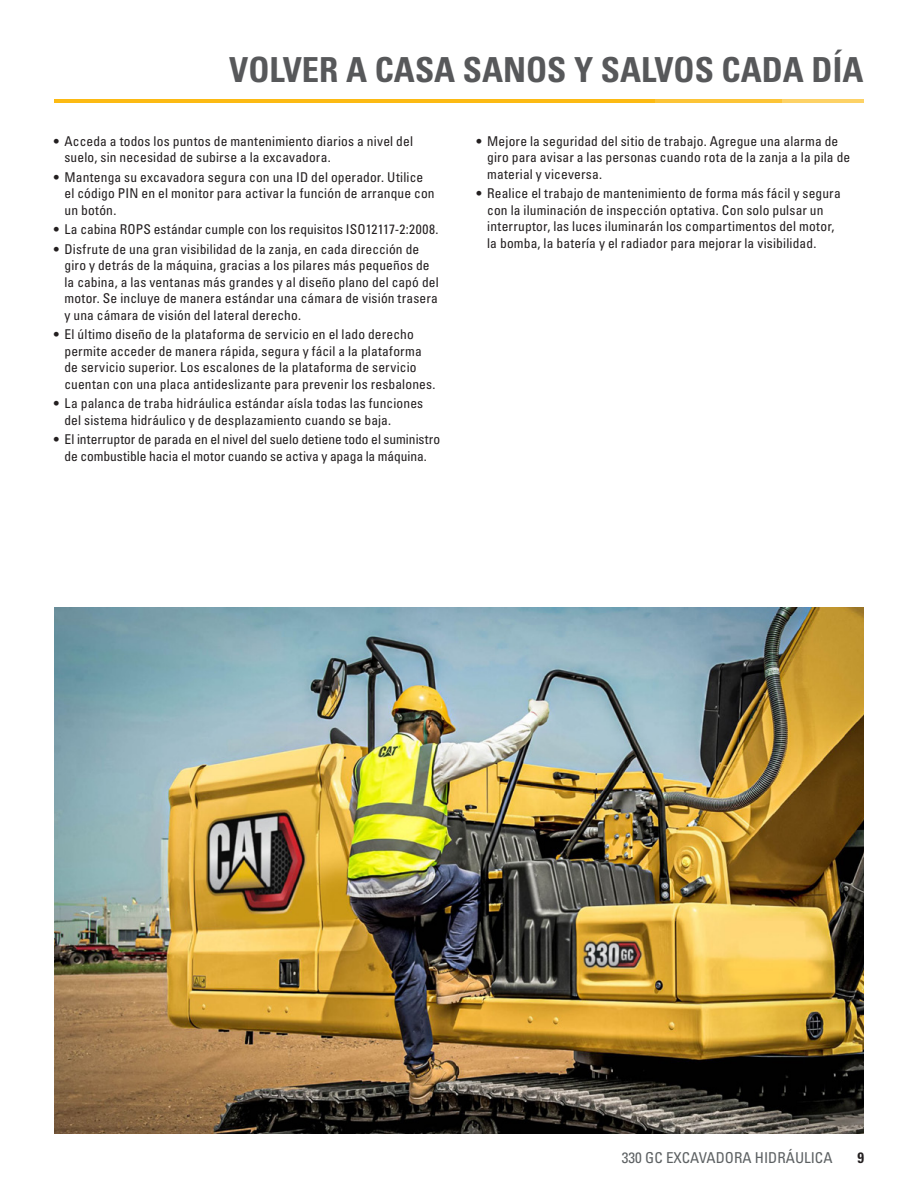
<style>
.page{position:relative;width:918px;height:1188px;background:#fff}
.page>*{position:absolute;margin:0;border:0;box-sizing:border-box;transform-origin:0 0}
.t1{font:34.5px "Univers LTCYR 67 Bold Cond";color:#57585a}
.t2{font:condensed 15px "Univers LTCYR 57";color:#5d6163}
.t3{font:15px "Univers LTCYR 67 Bold Cond";color:#231f20}
.t4{font:condensed 13.5px/16.5px "Univers LTCYR 57";letter-spacing:.01em;color:#231f20}
</style>
<div class="page">
<hr style="left:54px;top:99px;width:601px;height:4px;background:#fcba13">
<hr style="left:654px;top:99px;width:128px;height:4px;background:#fcc437">
<hr style="left:782px;top:99px;width:81px;height:4px;background:#fdd266">
<img style="left:54px;top:608px;width:809px;height:526px">
<h1 class="t1" style="left:229px;top:48px;width:636px">VOLVER A CASA SANOS Y SALVOS CADA DÍA</h1>
<p class="t4" style="left:65px;top:132px;width:350px;text-indent:-11px">• Acceda a todos los puntos de mantenimiento diarios a nivel del suelo, sin necesidad de subirse a la excavadora.</p>
<p class="t4" style="left:65px;top:168px;width:372px;text-indent:-11px">• Mantenga su excavadora segura con una ID del operador. Utilice el código PIN en el monitor para activar la función de arranque con un botón.</p>
<p class="t4" style="left:54px;top:221px;width:386px">• La cabina ROPS estándar cumple con los requisitos ISO12117-2:2008.</p>
<p class="t4" style="left:65px;top:240px;width:376px;text-indent:-11px">• Disfrute de una gran visibilidad de la zanja, en cada dirección de giro y detrás de la máquina, gracias a los pilares más pequeños de la cabina, a las ventanas más grandes y al diseño plano del capó del motor. Se incluye de manera estándar una cámara de visión trasera y una cámara de visión del lateral derecho.</p>
<p class="t4" style="left:65px;top:326px;width:373px;text-indent:-11px">• El último diseño de la plataforma de servicio en el lado derecho permite acceder de manera rápida, segura y fácil a la plataforma de servicio superior. Los escalones de la plataforma de servicio cuentan con una placa antideslizante para prevenir los resbalones.</p>
<p class="t4" style="left:65px;top:395px;width:360px;text-indent:-11px">• La palanca de traba hidráulica estándar aísla todas las funciones del sistema hidráulico y de desplazamiento cuando se baja.</p>
<p class="t4" style="left:54px;top:431px;width:388px;text-align:center">• El interruptor de parada en el nivel del suelo detiene todo el suministro de combustible hacia el motor cuando se activa y apaga la máquina.</p>
<p class="t4" style="left:487px;top:132px;width:365px;text-indent:-11px">• Mejore la seguridad del sitio de trabajo. Agregue una alarma de giro para avisar a las personas cuando rota de la zanja a la pila de material y viceversa.</p>
<p class="t4" style="left:487px;top:185px;width:355px;text-indent:-11px">• Realice el trabajo de mantenimiento de forma más fácil y segura con la iluminación de inspección optativa. Con solo pulsar un interruptor, las luces iluminarán los compartimentos del motor, la bomba, la batería y el radiador para mejorar la visibilidad.</p>
<p class="t2" style="left:622px;top:1148px;width:212px">330 GC EXCAVADORA HIDRÁULICA</p>
<p class="t3" style="left:857px;top:1148px;width:8px">9</p>
</div>
